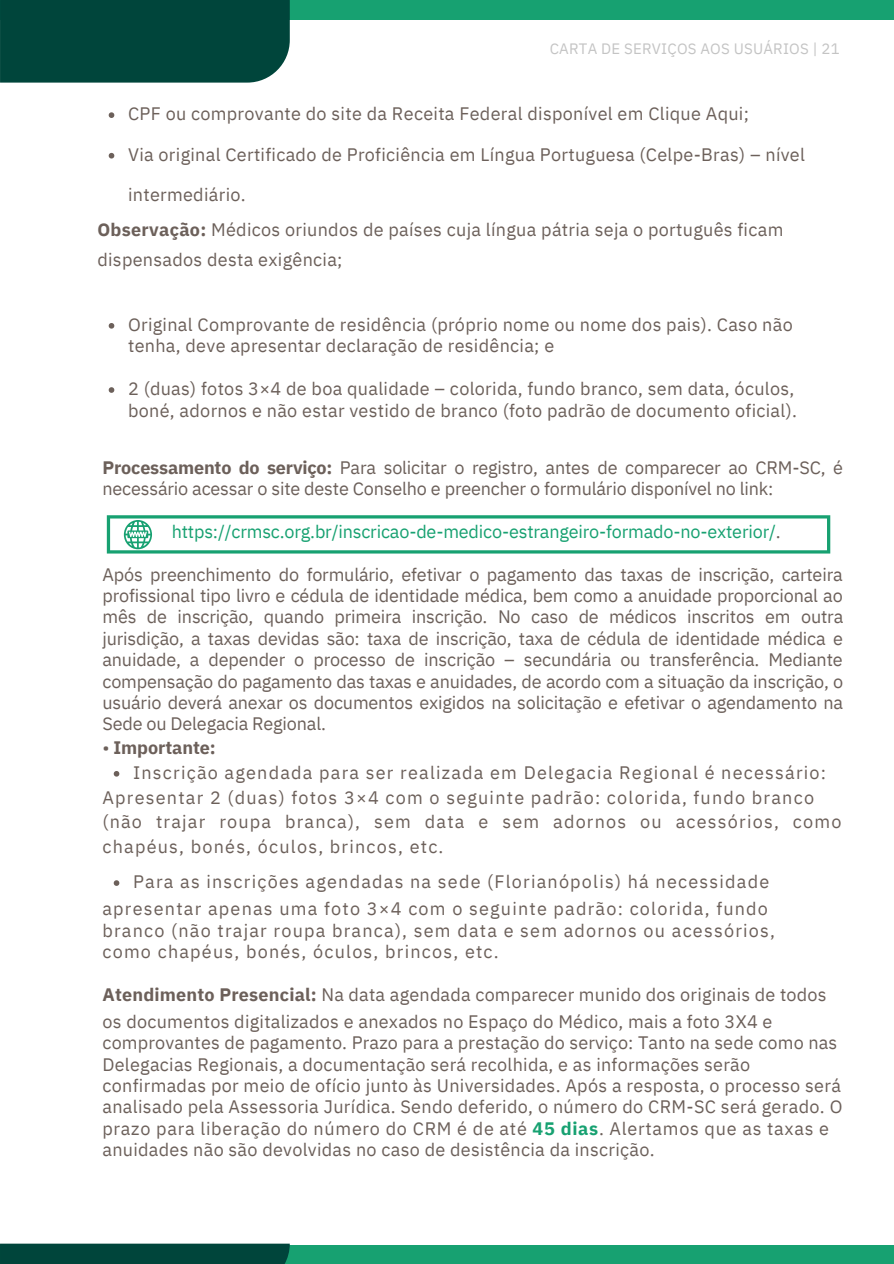
<style>
.page{position:relative;width:894px;height:1264px;background:#fff}
.page>*{position:absolute;margin:0;border:0;box-sizing:border-box;transform-origin:0 0}
.t1{font:18px/21.5px "IBM Plex Sans";letter-spacing:.015em;color:#6c605a}
.t2{font:18px/24.8px "IBM Plex Sans";letter-spacing:.065em;color:#6c605a}
.t3{font:18px/21.5px "IBM Plex Sans";letter-spacing:-.01em;color:#6c605a}
.t4{font:18px "IBM Plex Sans";letter-spacing:-.01em;color:#17a171}
.t5{font:700 18px "IBM Plex Sans";letter-spacing:-.005em;color:#6c605a}
.t6{font:15px "IBM Plex Sans";letter-spacing:.015em;color:#c4c4c4}
.s1{font-weight:700}
.s2{color:#6c605a}
.s3{font-weight:400}
.s4{font-weight:700;color:#17a171}
</style>
<div class="page">
<div style="left:0;top:1px;width:893px;height:19px;background:#17a171"></div>
<div style="left:0;top:0;width:290px;height:83px;background:#00453b"></div>
<div style="left:0;top:1245px;width:893px;height:18px;background:#17a171"></div>
<div style="left:0;top:1243px;width:290px;height:20px;background:#00453b"></div>
<svg style="left:109px;top:112px;width:5px;height:6px"></svg>
<svg style="left:109px;top:153px;width:5px;height:5px"></svg>
<svg style="left:109px;top:323px;width:5px;height:5px"></svg>
<svg style="left:109px;top:387px;width:5px;height:6px"></svg>
<svg style="left:114px;top:771px;width:5px;height:5px"></svg>
<svg style="left:114px;top:880px;width:5px;height:5px"></svg>
<svg style="left:107px;top:515px;width:723px;height:38px"></svg>
<p class="t6" style="left:549px;top:38px;width:291px">CARTA DE SERVIÇOS AOS USUÁRIOS | 21</p>
<p class="t1" style="left:128px;top:103px;width:622px">CPF ou comprovante do site da Receita Federal disponível em Clique Aqui;</p>
<p class="t1" style="left:128px;top:143px;width:678px">Via original Certificado de Proficiência em Língua Portuguesa (Celpe-Bras) – nível</p>
<p class="t1" style="left:128px;top:184px;width:119px">intermediário.</p>
<p class="t1" style="left:97px;top:215px;width:687px;line-height:29.2px"><span class="s1">Observação:</span> Médicos oriundos de países cuja língua pátria seja o português ficam dispensados desta exigência;</p>
<p class="t1" style="left:128px;top:313px;width:666px">Original Comprovante de residência (próprio nome ou nome dos pais). Caso não tenha, deve apresentar declaração de residência; e</p>
<p class="t1" style="left:128px;top:377px;width:670px">2 (duas) fotos 3×4 de boa qualidade – colorida, fundo branco, sem data, óculos, boné, adornos e não estar vestido de branco (foto padrão de documento oficial).</p>
<p class="t3" style="left:102px;top:456px;width:742px"><span class="s1">Processamento do serviço:</span> Para solicitar o registro, antes de comparecer ao CRM-SC, é necessário acessar o site deste Conselho e preencher o formulário disponível no link:</p>
<p class="t4" style="left:172px;top:519px;width:610px">https://crmsc.org.br/inscricao-de-medico-estrangeiro-formado-no-exterior/<span class="s2">.</span></p>
<p class="t1" style="left:102px;top:563px;width:742px;text-align:justify">Após preenchimento do formulário, efetivar o pagamento das taxas de inscrição, carteira profissional tipo livro e cédula de identidade médica, bem como a anuidade proporcional ao mês de inscrição, quando primeira inscrição. No caso de médicos inscritos em outra jurisdição, a taxas devidas são: taxa de inscrição, taxa de cédula de identidade médica e anuidade, a depender o processo de inscrição – secundária ou transferência. Mediante compensação do pagamento das taxas e anuidades, de acordo com a situação da inscrição, o usuário deverá anexar os documentos exigidos na solicitação e efetivar o agendamento na Sede ou Delegacia Regional.</p>
<p class="t5" style="left:102px;top:735px;width:115px"><span class="s3">•</span> Importante:</p>
<p class="t2" style="left:102px;top:784px;width:740px">Apresentar 2 (duas) fotos 3×4 com o seguinte padrão: colorida, fundo branco (não trajar roupa branca), sem data e sem adornos ou acessórios, como chapéus, bonés, óculos, brincos, etc.</p>
<p class="t2" style="left:133px;top:759px;width:694px">Inscrição agendada para ser realizada em Delegacia Regional é necessário:</p>
<p class="t2" style="left:133px;top:869px;width:637px">Para as inscrições agendadas na sede (Florianópolis) há necessidade</p>
<p class="t2" style="left:102px;top:897px;width:674px;line-height:21.5px">apresentar apenas uma foto 3×4 com o seguinte padrão: colorida, fundo branco (não trajar roupa branca), sem data e sem adornos ou acessórios, como chapéus, bonés, óculos, brincos, etc.</p>
<p class="t1" style="left:102px;top:980px;width:725px;line-height:27px"><span class="s1">Atendimento Presencial:</span> Na data agendada comparecer munido dos originais de todos os documentos digitalizados e anexados no Espaço do Médico, mais a foto 3X4 e</p>
<p class="t1" style="left:102px;top:1031px;width:741px">comprovantes de pagamento. Prazo para a prestação do serviço: Tanto na sede como nas Delegacias Regionais, a documentação será recolhida, e as informações serão confirmadas por meio de ofício junto às Universidades. Após a resposta, o processo será analisado pela Assessoria Jurídica. Sendo deferido, o número do CRM-SC será gerado. O prazo para liberação do número do CRM é de até <span class="s4">45 dias</span>. Alertamos que as taxas e anuidades não são devolvidas no caso de desistência da inscrição.</p>
</div>
